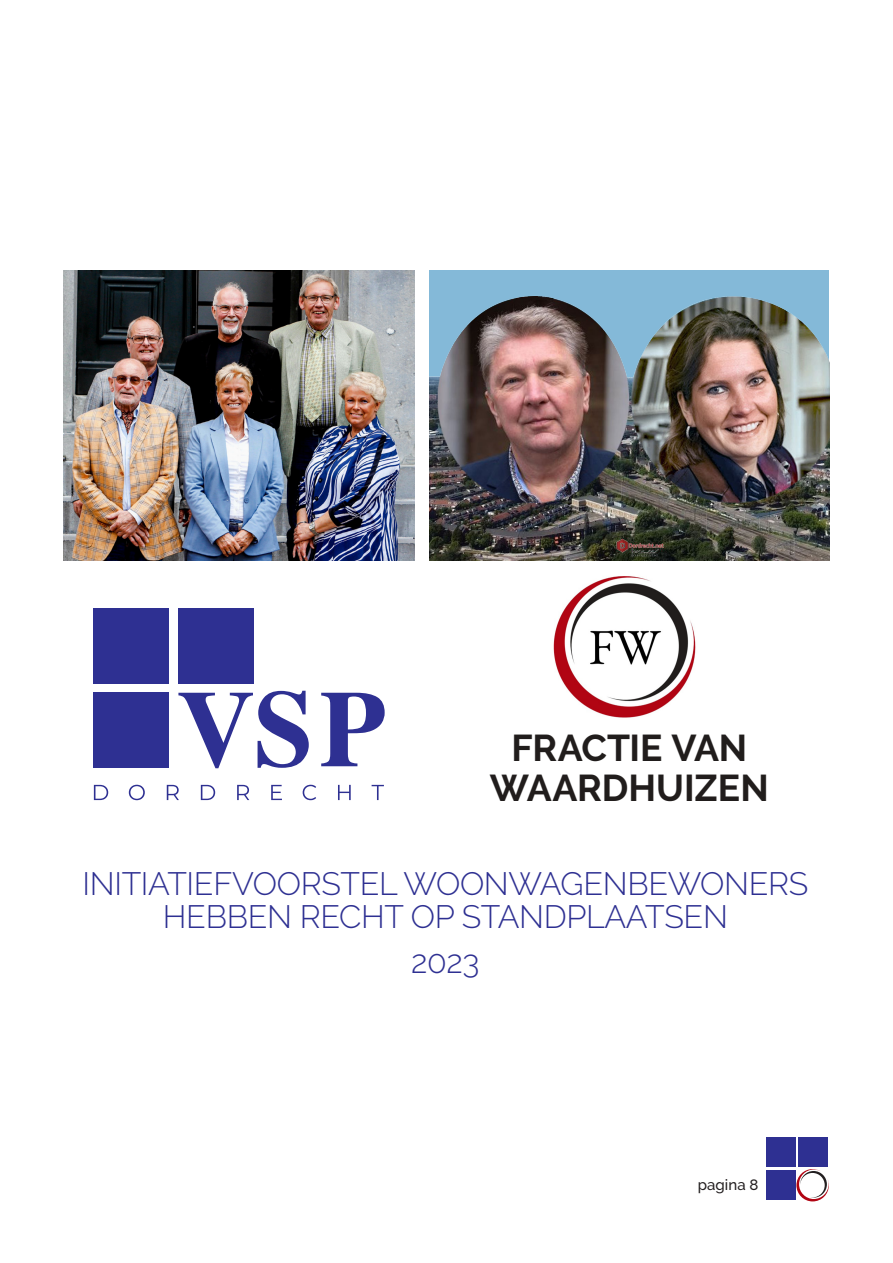
<style>
.page{position:relative;width:893px;height:1263px;background:#fff}
.page>*{position:absolute;margin:0;border:0;box-sizing:border-box;transform-origin:0 0}
.t1{font:700 37.2px "Raleway";letter-spacing:-.005em;color:#211d1c}
.t2{font:300 32.25px/33px "Raleway";letter-spacing:-.01em;color:#2e3092;text-align:center}
.t3{font:500 15px "Raleway";color:#231f20}
</style>
<div class="page">
<img style="left:64px;top:270px;width:351px;height:290px">
<img style="left:553px;top:576px;width:143px;height:142px">
<svg style="left:178px;top:691px;width:131px;height:77px"></svg>
<svg style="left:321px;top:693px;width:64px;height:73px"></svg>
<div style="left:94px;top:608px;width:75px;height:75px;background:#2e3092"></div>
<div style="left:94px;top:692px;width:75px;height:75px;background:#2e3092"></div>
<div style="left:178px;top:608px;width:75px;height:75px;background:#2e3092"></div>
<svg style="left:94px;top:785px;width:14px;height:15px"></svg>
<svg style="left:129px;top:785px;width:16px;height:15px"></svg>
<svg style="left:167px;top:785px;width:12px;height:15px"></svg>
<svg style="left:201px;top:785px;width:14px;height:15px"></svg>
<svg style="left:237px;top:785px;width:12px;height:15px"></svg>
<svg style="left:271px;top:785px;width:11px;height:15px"></svg>
<svg style="left:303px;top:785px;width:13px;height:15px"></svg>
<svg style="left:338px;top:785px;width:13px;height:15px"></svg>
<svg style="left:372px;top:785px;width:12px;height:15px"></svg>
<div style="left:429px;top:270px;width:400px;height:290px;background:#84b9d8"></div>
<img style="left:429px;top:296px;width:400px;height:264px">
<div style="left:766px;top:1138px;width:29px;height:29px;background:#2e3092"></div>
<div style="left:766px;top:1170px;width:29px;height:29px;background:#2e3092"></div>
<div style="left:799px;top:1138px;width:29px;height:29px;background:#2e3092"></div>
<svg style="left:796px;top:1169px;width:33px;height:32px"></svg>
<p class="t1" style="left:511px;top:727px;width:237px">FRACTIE VAN</p>
<p class="t1" style="left:490px;top:767px;width:280px">WAARDHUIZEN</p>
<p class="t2" style="left:82px;top:866px;width:727px">INITIATIEFVOORSTEL WOONWAGENBEWONERS<br>HEBBEN RECHT OP STANDPLAATSEN</p>
<p class="t2" style="left:411px;top:944px;width:70px">2023</p>
<p class="t3" style="left:698px;top:1176px;width:62px">pagina 8</p>
</div>
